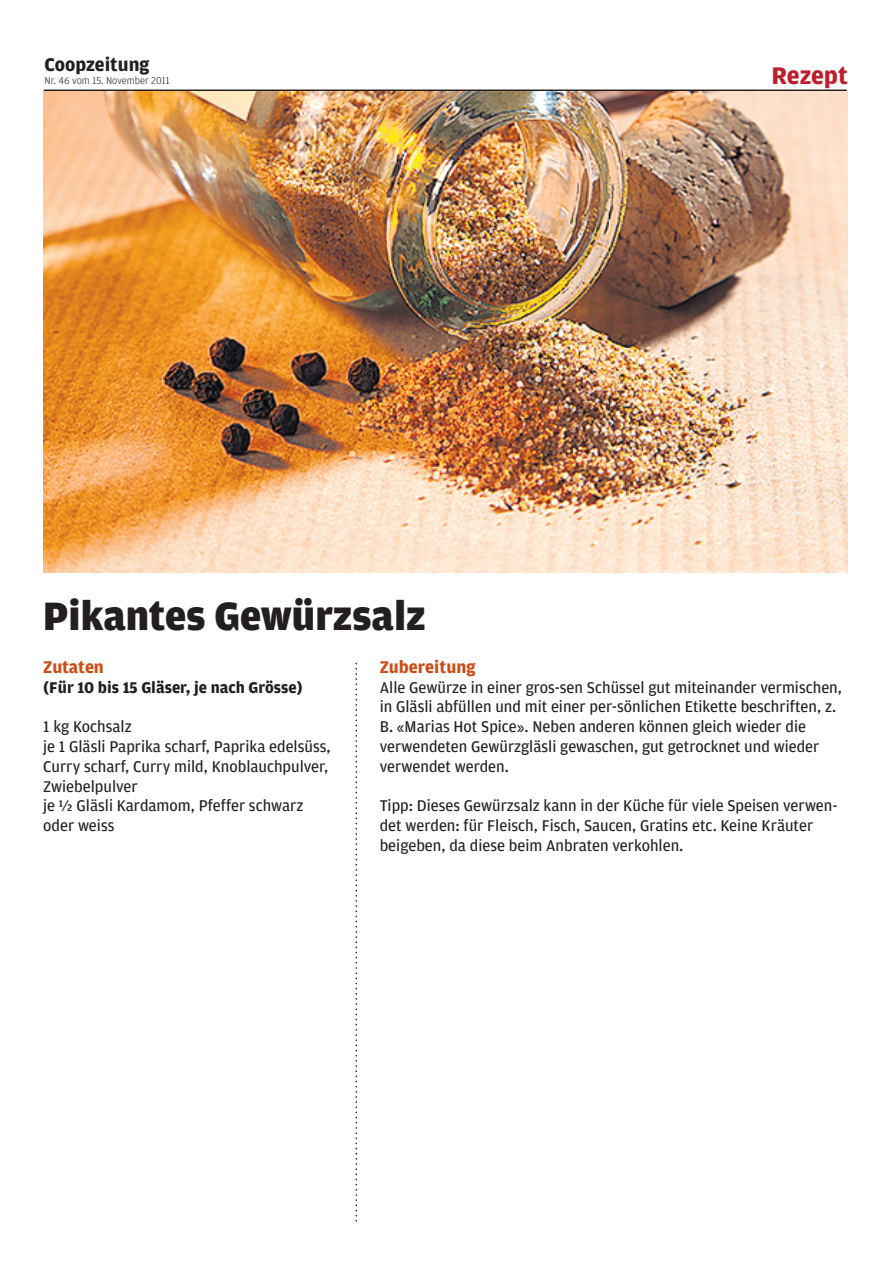
<style>
.page{position:relative;width:893px;height:1263px;background:#fff}
.page>*{position:absolute;margin:0;border:0;box-sizing:border-box;transform-origin:0 0}
.t1{font:900 42px "Amplitude";color:#231f20}
.t2{font:700 25.5px "Amplitude";color:#be1d2c}
.t3{font:700 19.5px "Amplitude";color:#231f20}
.t4{font:700 18px "Amplitude";color:#cb4e19}
.t5{font:16.5px/19.8px "Amplitude";color:#231f20}
.t6{font:700 16.5px "Amplitude";color:#231f20}
.t7{font:300 10.5px "Amplitude";color:#231f20}
</style>
<div class="page">
<hr style="left:44px;top:90px;width:803px;height:1px;background:#231f20">
<svg style="left:356px;top:663px;width:1px;height:558px"></svg>
<img style="left:43px;top:92px;width:804px;height:480px">
<p class="t3" style="left:44px;top:54px;width:106px">Coopzeitung</p>
<p class="t7" style="left:44px;top:74px;width:127px">Nr. 46 vom 15. November 2011</p>
<h2 class="t2" style="left:771px;top:61px;width:78px">Rezept</h2>
<h1 class="t1" style="left:43px;top:593px;width:384px">Pikantes Gewürzsalz</h1>
<p class="t4" style="left:43px;top:657px;width:62px">Zutaten</p>
<p class="t6" style="left:43px;top:678px;width:261px">(Für 10 bis 15 Gläser, je nach Grösse)</p>
<p class="t5" style="left:43px;top:717px;width:289px">1 kg Kochsalz<br>je 1 Gläsli Paprika scharf, Paprika edelsüss,<br>Curry scharf, Curry mild, Knoblauchpulver,<br>Zwiebelpulver<br>je ½ Gläsli Kardamom, Pfeffer schwarz oder weiss</p>
<p class="t4" style="left:380px;top:657px;width:97px">Zubereitung</p>
<p class="t5" style="left:380px;top:677px;width:464px">Alle Gewürze in einer gros-sen Schüssel gut miteinander vermischen, in Gläsli abfüllen und mit einer per-sönlichen Etikette beschriften, z.<br>B. «Marias Hot Spice». Neben anderen können gleich wieder die verwendeten Gewürzgläsli gewaschen, gut getrocknet und wieder verwendet werden.</p>
<p class="t5" style="left:380px;top:796px;width:459px">Tipp: Dieses Gewürzsalz kann in der Küche für viele Speisen verwen&shy;det werden: für Fleisch, Fisch, Saucen, Gratins etc. Keine Kräuter beigeben, da diese beim Anbraten verkohlen.</p>
</div>
